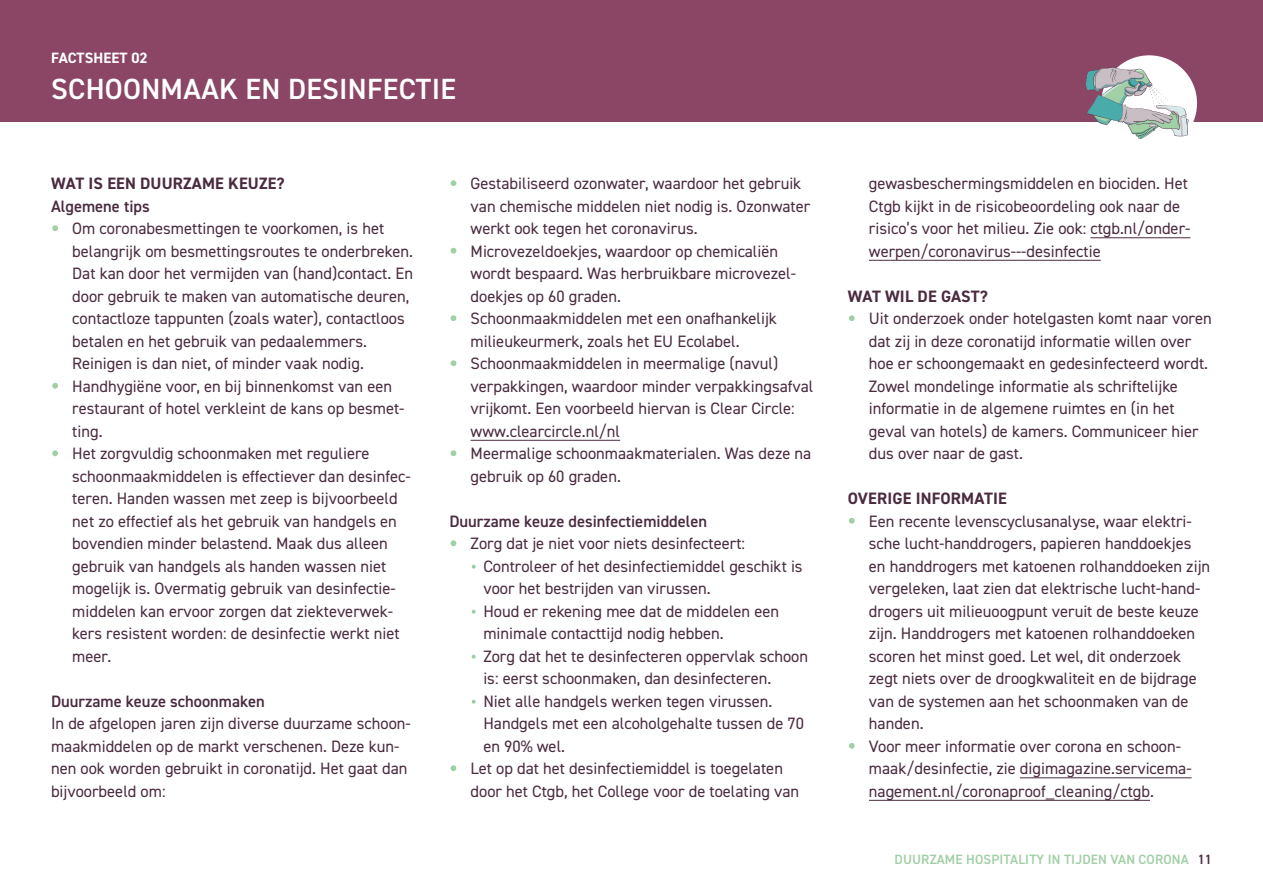
<style>
.page{position:relative;width:1263px;height:893px;background:#fff}
.page>*{position:absolute;margin:0;border:0;box-sizing:border-box;transform-origin:0 0}
.t1{font:600 29.25px "DIN2014";letter-spacing:.01em;color:#fff}
.t2{font:16.5px/22.5px "DIN2014";color:#4a2b3f}
.t3{font:600 16.5px "DIN2014";color:#4a2b3f}
.t4{font:700 16.5px "DIN2014";letter-spacing:.01em;color:#4a2b3f}
.t5{font:700 15px "DIN2014";letter-spacing:.01em;color:#fff}
.t6{font:600 13.5px "DIN2014";letter-spacing:.01em;color:#a0cfa6}
.s1{font-family:"Avenir LT Std";font-weight:300;color:#fff}
.s2{color:#4a2b3f}
</style>
<div class="page">
<div style="left:0;top:0;width:1263px;height:121px;background:#8b4666"></div>
<div style="left:1101px;top:55px;width:96px;height:96px;background:#fff;border-radius:50%"></div>
<svg style="left:1085px;top:67px;width:104px;height:72px"></svg>
<hr style="left:471px;top:440px;width:149px;height:1px;background:#4a2b3f">
<hr style="left:1090px;top:237px;width:100px;height:1px;background:#4a2b3f">
<hr style="left:869px;top:260px;width:232px;height:1px;background:#4a2b3f">
<hr style="left:1020px;top:777px;width:171px;height:1px;background:#4a2b3f">
<hr style="left:869px;top:800px;width:281px;height:1px;background:#4a2b3f">
<p class="t5" style="left:51px;top:48px;width:98px">FACTSHEET 02</p>
<h1 class="t1" style="left:51px;top:70px;width:406px">SCHOONMAAK EN DESINFECTIE</h1>
<p class="t4" style="left:51px;top:172px;width:235px">WAT IS EEN DUURZAME KEUZE?</p>
<p class="t3" style="left:51px;top:195px;width:100px">Algemene tips</p>
<p class="t2" style="left:72px;top:217px;width:342px;text-indent:-21px"><span class="s1">•</span> Om coronabesmettingen te voorkomen, is het belangrijk om besmettingsroutes te onderbreken.<br>Dat kan door het vermijden van (hand)contact. En door gebruik te maken van automatische deuren, contactloze tappunten (zoals water), contactloos betalen en het gebruik van pedaalemmers.<br>Reinigen is dan niet, of minder vaak nodig.</p>
<p class="t2" style="left:72px;top:374px;width:334px;text-indent:-21px"><span class="s1">•</span> Handhygiëne voor, en bij binnenkomst van een restaurant of hotel verkleint de kans op besmet&shy;ting.</p>
<p class="t2" style="left:72px;top:442px;width:340px;text-indent:-21px"><span class="s1">•</span> Het zorgvuldig schoonmaken met reguliere schoonmaakmiddelen is effectiever dan desinfec&shy;teren. Handen wassen met zeep is bijvoorbeeld net zo effectief als het gebruik van handgels en bovendien minder belastend. Maak dus alleen gebruik van handgels als handen wassen niet mogelijk is. Overmatig gebruik van desinfectie&shy;middelen kan ervoor zorgen dat ziekteverwek&shy;kers resistent worden: de desinfectie werkt niet meer.</p>
<p class="t3" style="left:51px;top:690px;width:215px">Duurzame keuze schoonmaken</p>
<p class="t2" style="left:51px;top:712px;width:361px">In de afgelopen jaren zijn diverse duurzame schoon&shy;maakmiddelen op de markt verschenen. Deze kun&shy;nen ook worden gebruikt in coronatijd. Het gaat dan bijvoorbeeld om:</p>
<p class="t2" style="left:471px;top:172px;width:341px;text-indent:-21px"><span class="s1">•</span> Gestabiliseerd ozonwater, waardoor het gebruik van chemische middelen niet nodig is. Ozonwater werkt ook tegen het coronavirus.</p>
<p class="t2" style="left:471px;top:239px;width:327px;text-indent:-21px"><span class="s1">•</span> Microvezeldoekjes, waardoor op chemicaliën wordt bespaard. Was herbruikbare microvezel&shy;doekjes op 60 graden.</p>
<p class="t2" style="left:471px;top:307px;width:308px;text-indent:-21px"><span class="s1">•</span> Schoonmaakmiddelen met een onafhankelijk milieukeurmerk, zoals het EU Ecolabel.</p>
<p class="t2" style="left:471px;top:352px;width:344px;text-indent:-21px"><span class="s1">•</span> Schoonmaakmiddelen in meermalige (navul) verpakkingen, waardoor minder verpakkingsafval vrijkomt. Een voorbeeld hiervan is Clear Circle: www.clearcircle.nl/nl</p>
<p class="t2" style="left:471px;top:442px;width:342px;text-indent:-21px"><span class="s1">•</span> Meermalige schoonmaakmaterialen. Was deze na gebruik op 60 graden.</p>
<p class="t3" style="left:449px;top:510px;width:259px">Duurzame keuze desinfectiemiddelen</p>
<p class="t2" style="left:483px;top:532px;width:326px;text-indent:-34px"><span class="s1">•</span> Zorg dat je niet voor niets desinfecteert:<br>Controleer of het desinfectiemiddel geschikt is voor het bestrijden van virussen.<br>Houd er rekening mee dat de middelen een minimale contacttijd nodig hebben.<br>Zorg dat het te desinfecteren oppervlak schoon is: eerst schoonmaken, dan desinfecteren.<br>Niet alle handgels werken tegen virussen.<br>Handgels met een alcoholgehalte tussen de 70 en 90% wel.</p>
<p class="t2" style="left:471px;top:757px;width:330px;text-indent:-21px"><span class="s1">•</span> Let op dat het desinfectiemiddel is toegelaten door het Ctgb, het College voor de toelating van</p>
<p class="t2" style="left:869px;top:172px;width:323px">gewasbeschermingsmiddelen en biociden. Het Ctgb kijkt in de risicobeoordeling ook naar de risico’s voor het milieu. Zie ook: ctgb.nl/onder&shy;werpen/coronavirus---desinfectie</p>
<p class="t4" style="left:848px;top:285px;width:142px">WAT WIL DE GAST?</p>
<p class="t2" style="left:869px;top:307px;width:344px;text-indent:-21px"><span class="s1">•</span> Uit onderzoek onder hotelgasten komt naar voren dat zij in deze coronatijd informatie willen over hoe er schoongemaakt en gedesinfecteerd wordt.<br>Zowel mondelinge informatie als schriftelijke informatie in de algemene ruimtes en (in het geval van hotels) de kamers. Communiceer hier dus over naar de gast.</p>
<p class="t4" style="left:848px;top:487px;width:161px">OVERIGE INFORMATIE</p>
<p class="t2" style="left:869px;top:509px;width:343px;text-indent:-21px"><span class="s1">•</span> Een recente levenscyclusanalyse, waar elektri&shy;sche lucht-handdrogers, papieren handdoekjes en handdrogers met katoenen rolhanddoeken zijn vergeleken, laat zien dat elektrische lucht-hand&shy;drogers uit milieuoogpunt veruit de beste keuze zijn. Handdrogers met katoenen rolhanddoeken scoren het minst goed. Let wel, dit onderzoek zegt niets over de droogkwaliteit en de bijdrage van de systemen aan het schoonmaken van de handen.</p>
<p class="t2" style="left:869px;top:734px;width:324px;text-indent:-21px"><span class="s1">•</span> Voor meer informatie over corona en schoon&shy;maak/desinfectie, zie digimagazine.servicema&shy;nagement.nl/coronaproof_cleaning/ctgb.</p>
<p class="t6" style="left:894px;top:851px;width:319px">DUURZAME HOSPITALITY IN TIJDEN VAN CORONA <span class="s2">11</span></p>
</div>
